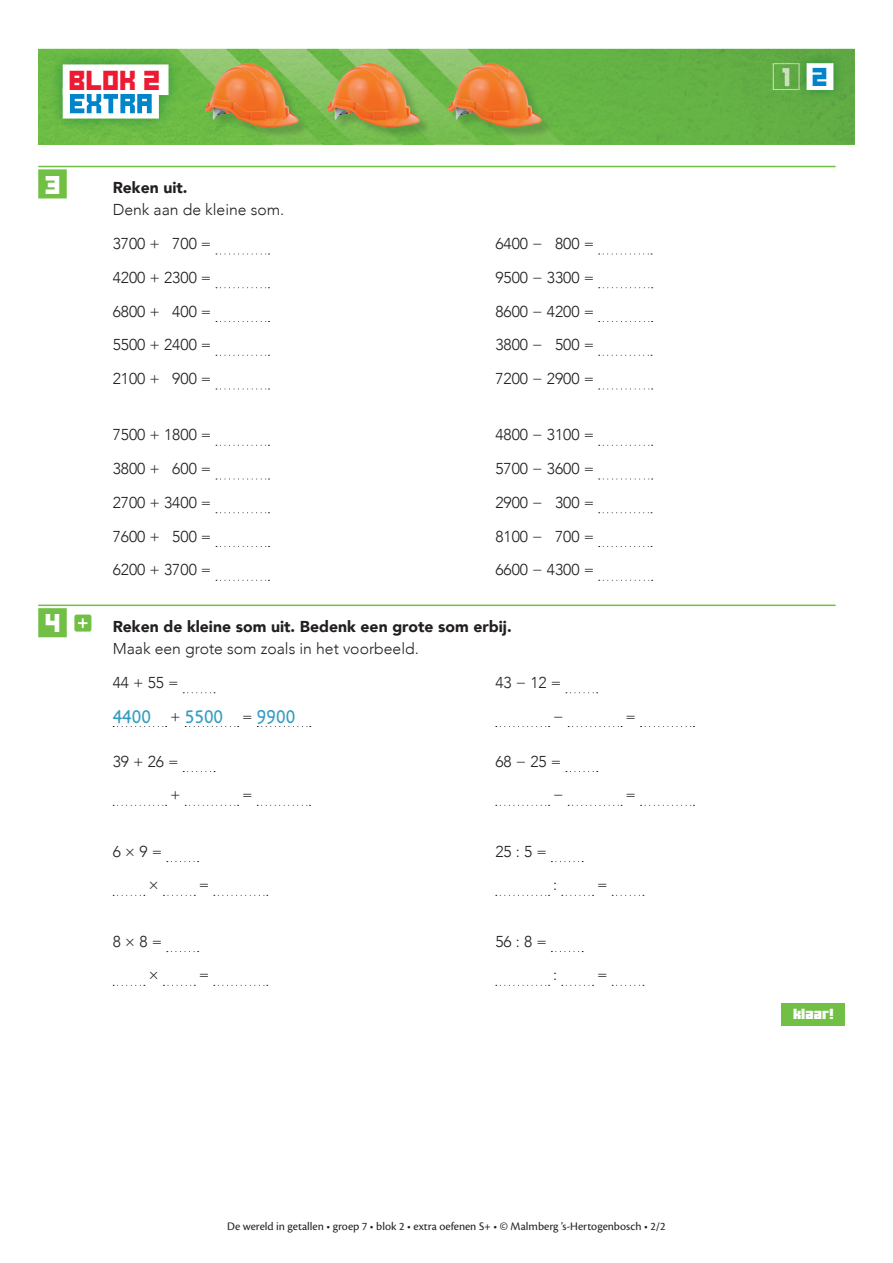
<style>
.page{position:relative;width:893px;height:1263px;background:#fff}
.page>*{position:absolute;margin:0;border:0;box-sizing:border-box;transform-origin:0 0}
.t1{font:21px "Duper Pro";color:#359ec1}
.t2{font:19.2px "Ode to Idle Gaming";color:#ed1a33}
.t3{font:18.15px "Ode to Idle Gaming";color:#0084ca}
.t4{font:18px "Ode to Idle Gaming";color:#fff}
.t5{font:300 15.75px/33.8px "Avenir";color:#231f20;text-align:right}
.t6{font:900 15.75px "Avenir";color:#231f20}
.t7{font:12px "Cronos Pro";color:#231f20}
.t8{font:10.5px "Minercraftory";letter-spacing:.01em;color:#fff}
.s1{font-family:"Avenir";font-weight:300;font-size:15.75px;color:#231f20}
</style>
<div class="page">
<img style="left:38px;top:49px;width:817px;height:96px">
<img style="left:39px;top:49px;width:648px;height:93px">
<img style="left:49px;top:51px;width:113px;height:81px">
<svg style="left:162px;top:48px;width:409px;height:97px;background:#98a94c"></svg>
<div style="left:63px;top:64px;width:106px;height:31px;background:#fff"></div>
<div style="left:63px;top:88px;width:96px;height:31px;background:#fff"></div>
<svg style="left:70px;top:94px;width:82px;height:19px"></svg>
<div style="left:781px;top:1003px;width:64px;height:22px;background:#71bf44"></div>
<hr style="left:38px;top:166px;width:798px;height:1px;background:#71bf44">
<div style="left:38px;top:169px;width:29px;height:29px;background:#71bf44"></div>
<hr style="left:38px;top:604px;width:798px;height:2px;background:#71bf44">
<div style="left:38px;top:608px;width:29px;height:29px;background:#71bf44"></div>
<svg style="left:216px;top:254px;width:54px;height:1px"></svg>
<svg style="left:216px;top:287px;width:53px;height:1px"></svg>
<svg style="left:216px;top:321px;width:54px;height:1px"></svg>
<svg style="left:216px;top:355px;width:53px;height:1px"></svg>
<svg style="left:216px;top:389px;width:54px;height:1px"></svg>
<svg style="left:599px;top:254px;width:53px;height:1px"></svg>
<svg style="left:599px;top:287px;width:54px;height:1px"></svg>
<svg style="left:599px;top:321px;width:54px;height:1px"></svg>
<svg style="left:599px;top:355px;width:53px;height:1px"></svg>
<svg style="left:599px;top:389px;width:54px;height:1px"></svg>
<svg style="left:216px;top:445px;width:53px;height:1px"></svg>
<svg style="left:216px;top:479px;width:54px;height:1px"></svg>
<svg style="left:216px;top:512px;width:53px;height:1px"></svg>
<svg style="left:216px;top:546px;width:54px;height:1px"></svg>
<svg style="left:216px;top:580px;width:53px;height:1px"></svg>
<svg style="left:599px;top:445px;width:54px;height:1px"></svg>
<svg style="left:599px;top:479px;width:54px;height:1px"></svg>
<svg style="left:599px;top:512px;width:53px;height:1px"></svg>
<svg style="left:599px;top:546px;width:53px;height:1px"></svg>
<svg style="left:599px;top:580px;width:54px;height:1px"></svg>
<svg style="left:183px;top:692px;width:32px;height:1px"></svg>
<svg style="left:113px;top:726px;width:54px;height:1px"></svg>
<svg style="left:185px;top:726px;width:54px;height:1px"></svg>
<svg style="left:257px;top:726px;width:54px;height:1px"></svg>
<svg style="left:566px;top:692px;width:32px;height:1px"></svg>
<svg style="left:496px;top:726px;width:54px;height:1px"></svg>
<svg style="left:568px;top:726px;width:54px;height:1px"></svg>
<svg style="left:641px;top:726px;width:53px;height:1px"></svg>
<svg style="left:183px;top:771px;width:32px;height:1px"></svg>
<svg style="left:113px;top:805px;width:54px;height:1px"></svg>
<svg style="left:185px;top:805px;width:54px;height:1px"></svg>
<svg style="left:257px;top:805px;width:54px;height:1px"></svg>
<svg style="left:566px;top:771px;width:32px;height:1px"></svg>
<svg style="left:496px;top:805px;width:54px;height:1px"></svg>
<svg style="left:568px;top:805px;width:54px;height:1px"></svg>
<svg style="left:641px;top:805px;width:53px;height:1px"></svg>
<svg style="left:167px;top:861px;width:32px;height:1px"></svg>
<svg style="left:113px;top:895px;width:32px;height:1px"></svg>
<svg style="left:163px;top:895px;width:32px;height:1px"></svg>
<svg style="left:214px;top:895px;width:54px;height:1px"></svg>
<svg style="left:551px;top:861px;width:32px;height:1px"></svg>
<svg style="left:496px;top:895px;width:54px;height:1px"></svg>
<svg style="left:562px;top:895px;width:32px;height:1px"></svg>
<svg style="left:612px;top:895px;width:32px;height:1px"></svg>
<svg style="left:167px;top:951px;width:32px;height:1px"></svg>
<svg style="left:113px;top:985px;width:32px;height:1px"></svg>
<svg style="left:163px;top:985px;width:32px;height:1px"></svg>
<svg style="left:214px;top:985px;width:54px;height:1px"></svg>
<svg style="left:551px;top:951px;width:32px;height:1px"></svg>
<svg style="left:496px;top:985px;width:54px;height:1px"></svg>
<svg style="left:562px;top:985px;width:32px;height:1px"></svg>
<svg style="left:612px;top:985px;width:32px;height:1px"></svg>
<div style="left:74px;top:614px;width:17px;height:18px;background:#71bf44;border-radius:2px"></div>
<svg style="left:78px;top:618px;width:10px;height:10px"></svg>
<img style="left:773px;top:63px;width:21px;height:27px">
<img style="left:782px;top:68px;width:7px;height:18px">
<img style="left:794px;top:52px;width:52px;height:49px">
<div style="left:807px;top:64px;width:26px;height:26px;background:#fff"></div>
<div style="left:807px;top:63px;width:26px;height:27px;border:1px solid #fff"></div>
<p class="t2" style="left:70px;top:72px;width:93px">BLOK 2</p>
<p class="t4" style="left:46px;top:177px;width:17px">3</p>
<p class="t6" style="left:113px;top:174px;width:76px">Reken uit.</p>
<p class="t5" style="left:113px;top:193px;width:173px;text-align:left">Denk aan de kleine som.<br>3700 + 700 =<br>4200 + 2300 =<br>6800 + 400 =<br>5500 + 2400 =<br>2100 + 900 =</p>
<p class="t5" style="left:495px;top:227px;width:100px;text-align:justify">6400 − 800 = 9500 − 3300 = 8600 − 4200 = 3800 − 500 = 7200 − 2900 =</p>
<p class="t5" style="left:113px;top:418px;width:100px;text-align:justify">7500 + 1800 = 3800 + 600 = 2700 + 3400 = 7600 + 500 = 6200 + 3700 =</p>
<p class="t5" style="left:495px;top:418px;width:100px;text-align:justify">4800 − 3100 = 5700 − 3600 = 2900 − 300 = 8100 − 700 = 6600 − 4300 =</p>
<p class="t4" style="left:46px;top:616px;width:17px">4</p>
<p class="t6" style="left:113px;top:613px;width:400px">Reken de kleine som uit. Bedenk een grote som erbij.</p>
<p class="t5" style="left:113px;top:632px;width:308px;text-align:left">Maak een grote som zoals in het voorbeeld.<br>44 + 55 =</p>
<h1 class="t1" style="left:113px;top:705px;width:184px">4400 <span class="s1">+</span> 5500 <span class="s1">=</span> 9900</h1>
<p class="t5" style="left:495px;top:665px;width:70px">43 − 12 = −</p>
<p class="t5" style="left:113px;top:744px;width:69px">39 + 26 = +</p>
<p class="t5" style="left:113px;top:834px;width:51px">6 × 9 = ×</p>
<p class="t5" style="left:113px;top:924px;width:51px">8 × 8 = ×</p>
<p class="t5" style="left:199px;top:868px;width:12px">=</p>
<p class="t5" style="left:199px;top:958px;width:12px">=</p>
<p class="t5" style="left:242px;top:778px;width:12px">=</p>
<p class="t5" style="left:495px;top:744px;width:70px">68 − 25 = −</p>
<p class="t5" style="left:495px;top:834px;width:53px">25 : 5 =</p>
<p class="t5" style="left:553px;top:868px;width:6px">:</p>
<p class="t5" style="left:597px;top:868px;width:12px">=</p>
<p class="t5" style="left:495px;top:924px;width:53px">56 : 8 =</p>
<p class="t5" style="left:553px;top:958px;width:6px">:</p>
<p class="t5" style="left:597px;top:958px;width:12px">=</p>
<p class="t5" style="left:626px;top:699px;width:12px">=</p>
<p class="t5" style="left:626px;top:778px;width:12px">=</p>
<p class="t7" style="left:227px;top:1219px;width:440px">De wereld in getallen • groep 7 • blok 2 • extra oefenen S+ • © Malmberg ’s-Hertogenbosch • 2/2</p>
<p class="t3" style="left:813px;top:69px;width:17px">2</p>
<p class="t8" style="left:793px;top:1006px;width:42px">klaar!</p>
</div>
